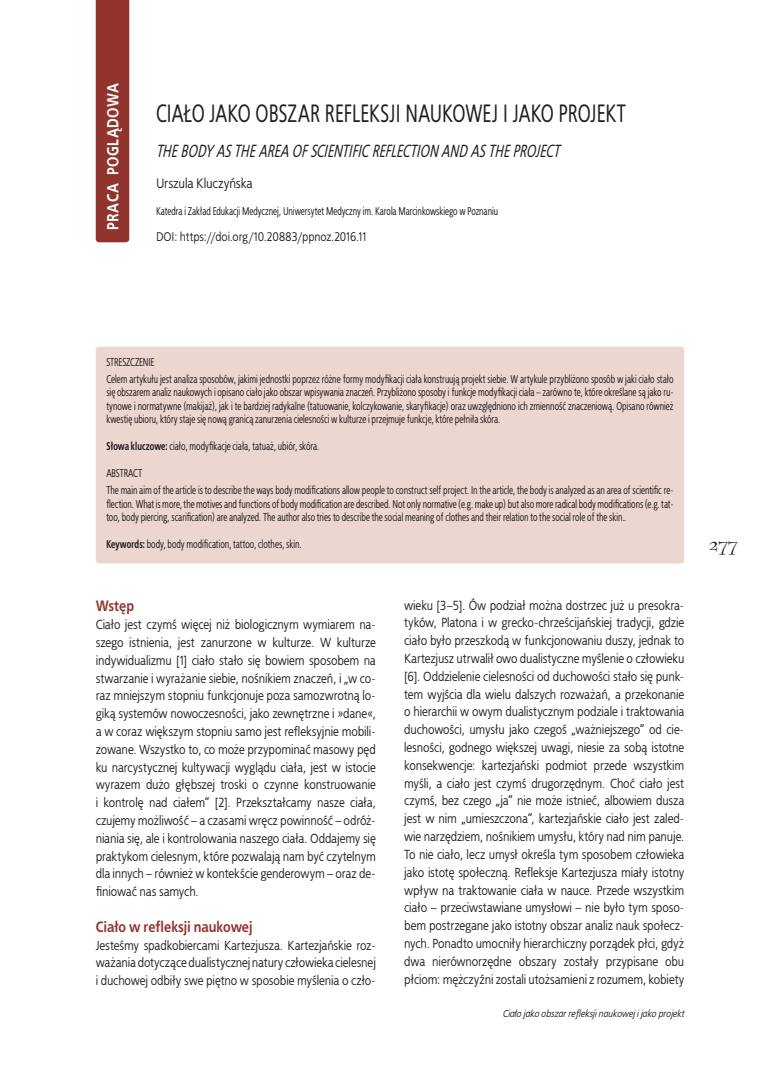
<style>
.page{position:relative;width:780px;height:1088px;background:#fff}
.page>*{position:absolute;margin:0;border:0;box-sizing:border-box;transform-origin:0 0}
.TYT_pl{font:25px "Bureau Cnd TTEFN";letter-spacing:.015em;color:#231f20}
.TYT_ang{font:italic 17.5px "Bureau Cnd TTEFN";letter-spacing:.015em;color:#231f20}
.TYT_polski{font:700 16px "Bureau TTEFN";letter-spacing:.03em;color:#fff}
.ART_p__1{font:700 15px "Bureau TTEFN";letter-spacing:-.01em;color:#92342e}
.TYT_autor{font:13.75px "Bureau TTEFN";color:#231f20}
.ART_bez_wciecia{font:13.12px/17.8px "Bureau TTEFN";color:#231f20;text-align:justify}
.DOI{font:12.5px "Bureau TTEFN";color:#231f20}
.STR_tekst{font:11.25px/13.5px "Bureau Cnd TTEFN";letter-spacing:.005em;color:#231f20;text-align:justify}
.TYT_afil__wciecie{font:11.25px "Bureau Cnd TTEFN";letter-spacing:.005em;color:#231f20}
.STR_tytul{font:11.25px "Bureau Cnd TTEFN";color:#231f20}
.t1{font:italic 10px "Bureau TTEFN";color:#231f20}
.s1{font-weight:700}
</style>
<div class="page">
<div style="left:96px;top:0;width:33px;height:242px;background:#92342e"></div>
<div style="left:96px;top:347px;width:588px;height:216px;background:#ebd6d0;border-radius:4px"></div>
<p class="TYT_polski" style="left:101px;top:230px;width:149px;rotate:-90deg">PRACA poglądowA</p>
<p class="TYT_pl" style="left:156px;top:96px;width:471px">Ciało jako obszar refleksji naukowej i jako projekt</p>
<p class="TYT_ang" style="left:156px;top:139px;width:403px">THE BODY AS THE AREA OF SCIENTIFIC REFLECTION AND AS THE PROJECT</p>
<p class="TYT_autor" style="left:156px;top:173px;width:98px">Urszula Kluczyńska</p>
<p class="TYT_afil__wciecie" style="left:156px;top:204px;width:343px">Katedra i Zakład Edukacji Medycznej, Uniwersytet Medyczny im. Karola Marcinkowskiego w Poznaniu</p>
<p class="DOI" style="left:156px;top:228px;width:211px">DOI: https://doi.org/10.20883/ppnoz.2016.11</p>
<p class="STR_tytul" style="left:106px;top:354px;width:49px">Streszczenie</p>
<p class="STR_tekst" style="left:106px;top:372px;width:568px">Celem artykułu jest analiza sposobów, jakimi jednostki poprzez różne formy modyfikacji ciała konstruują projekt siebie. W artykule przybliżono sposób w jaki ciało stało się obszarem analiz naukowych i opisano ciało jako obszar wpisywania znaczeń. Przybliżono sposoby i funkcje modyfikacji ciała – zarówno te, które określane są jako ru&shy;tynowe i normatywne (makijaż), jak i te bardziej radykalne (tatuowanie, kolczykowanie, skaryfikacje) oraz uwzględniono ich zmienność znaczeniową. Opisano również kwestię ubioru, który staje się nową granicą zanurzenia cielesności w kulturze i przejmuje funkcje, które pełniła skóra.</p>
<p class="STR_tekst" style="left:106px;top:439px;width:214px"><span class="s1">Słowa kluczowe:</span> ciało, modyfikacje ciała, tatuaż, ubiór, skóra.</p>
<p class="STR_tytul" style="left:106px;top:466px;width:37px">Abstract</p>
<p class="STR_tekst" style="left:106px;top:483px;width:568px">The main aim of the article is to describe the ways body modifications allow people to construct self project. In the article, the body is analyzed as an area of scientific re&shy;flection. What is more, the motives and functions of body modification are described. Not only normative (e.g. make up) but also more radical body modifications (e.g. tat&shy;too, body piercing, scarification) are analyzed. The author also tries to describe the social meaning of clothes and their relation to the social role of the skin..</p>
<p class="STR_tekst" style="left:106px;top:537px;width:197px"><span class="s1">Keywords:</span> body, body modification, tattoo, clothes, skin.</p>
<p class="ART_p__1" style="left:96px;top:595px;width:40px">Wstęp</p>
<p class="ART_bez_wciecia" style="left:96px;top:615px;width:281px">Ciało jest czymś więcej niż biologicznym wymiarem na&shy;szego istnienia, jest zanurzone w kulturze. W kulturze indywidualizmu [1] ciało stało się bowiem sposobem na stwarzanie i wyrażanie siebie, nośnikiem znaczeń, i „w co&shy;raz mniejszym stopniu funkcjonuje poza samozwrotną lo&shy;giką systemów nowoczesności, jako zewnętrzne i »dane«, a w coraz większym stopniu samo jest refleksyjnie mobili&shy;zowane. Wszystko to, co może przypominać masowy pęd ku narcystycznej kultywacji wyglądu ciała, jest w istocie wyrazem dużo głębszej troski o czynne konstruowanie i kontrolę nad ciałem” [2]. Przekształcamy nasze ciała, czujemy możliwość – a czasami wręcz powinność – odróż&shy;niania się, ale i kontrolowania naszego ciała. Oddajemy się praktykom cielesnym, które pozwalają nam być czytelnym dla innych – również w kontekście genderowym – oraz de&shy;finiować nas samych.</p>
<p class="ART_p__1" style="left:96px;top:915px;width:158px">Ciało w refleksji naukowej</p>
<p class="ART_bez_wciecia" style="left:96px;top:936px;width:281px">Jesteśmy spadkobiercami Kartezjusza. Kartezjańskie roz&shy;ważania dotyczące dualistycznej natury człowieka cielesnej i duchowej odbiły swe piętno w sposobie myślenia o czło-</p>
<p class="ART_bez_wciecia" style="left:404px;top:596px;width:281px">wieku [3–5]. Ów podział można dostrzec już u presokra&shy;tyków, Platona i w grecko-chrześcijańskiej tradycji, gdzie ciało było przeszkodą w funkcjonowaniu duszy, jednak to Kartezjusz utrwalił owo dualistyczne myślenie o człowieku [6]. Oddzielenie cielesności od duchowości stało się punk&shy;tem wyjścia dla wielu dalszych rozważań, a przekonanie o hierarchii w owym dualistycznym podziale i traktowania duchowości, umysłu jako czegoś „ważniejszego” od cie&shy;lesności, godnego większej uwagi, niesie za sobą istotne konsekwencje: kartezjański podmiot przede wszystkim myśli, a ciało jest czymś drugorzędnym. Choć ciało jest czymś, bez czego „ja” nie może istnieć, albowiem dusza jest w nim „umieszczona”, kartezjańskie ciało jest zaled&shy;wie narzędziem, nośnikiem umysłu, który nad nim panuje.<br>To nie ciało, lecz umysł określa tym sposobem człowieka jako istotę społeczną. Refleksje Kartezjusza miały istotny wpływ na traktowanie ciała w nauce. Przede wszystkim ciało – przeciwstawiane umysłowi – nie było tym sposo&shy;bem postrzegane jako istotny obszar analiz nauk społecz&shy;nych. Ponadto umocniły hierarchiczny porządek płci, gdyż dwa nierównorzędne obszary zostały przypisane obu płciom: mężczyźni zostali utożsamieni z rozumem, kobiety</p>
<p class="t1" style="left:502px;top:1006px;width:183px">Ciało jako obszar refleksji naukowej i jako projekt</p>
</div>
